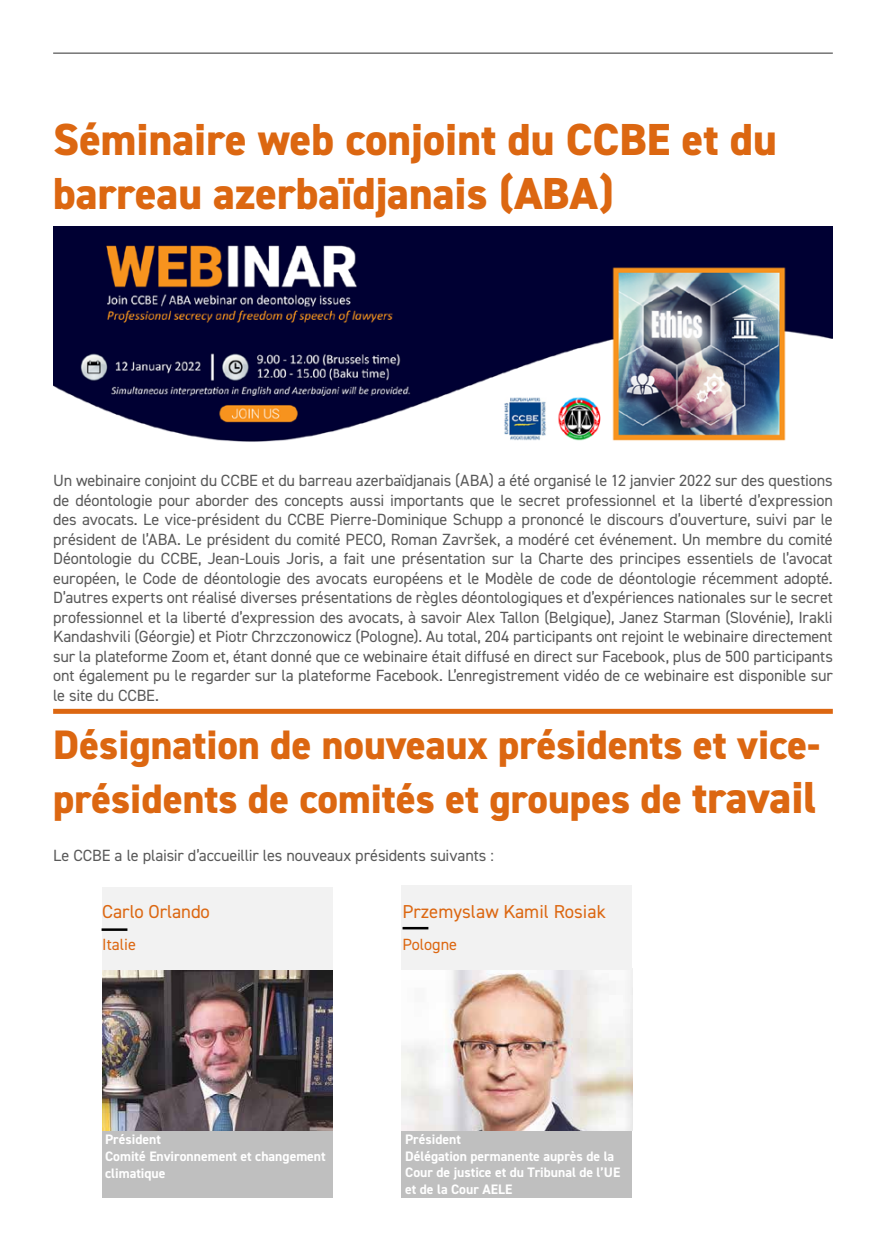
<style>
.page{position:relative;width:886px;height:1251px;background:#fff}
.page>*{position:absolute;margin:0;border:0;box-sizing:border-box;transform-origin:0 0}
.t1{font:800 45px/54px "DIN2014";color:#dc6711}
.t2{font:800 41.25px/54px "DIN2014";color:#dc6711}
.t3{font:18.75px "DIN2014";color:#dc6711}
.t4{font:16.25px/19.5px "DIN2014";letter-spacing:-.01em;color:#595959;text-align:justify}
.t5{font:16.25px "DIN2014";color:#dc6711}
.t6{font:700 13.75px/16.5px "DIN2014";color:#fff}
.s1{font-size:45px}
</style>
<div class="page">
<img style="left:53px;top:226px;width:780px;height:216px">
<div style="left:53px;top:709px;width:780px;height:5px;background:#dc6711"></div>
<hr style="left:53px;top:53px;width:780px;height:1px;background:#595959">
<div style="left:102px;top:970px;width:230px;height:227px;background:#bfbfbf"></div>
<div style="left:402px;top:971px;width:230px;height:226px;background:#bfbfbf"></div>
<img style="left:102px;top:971px;width:230px;height:159px">
<img style="left:402px;top:970px;width:230px;height:160px">
<div style="left:102px;top:887px;width:230px;height:83px;background:#f2f2f2"></div>
<div style="left:402px;top:886px;width:230px;height:84px;background:#f2f2f2"></div>
<hr style="left:102px;top:928px;width:25px;height:3px;background:#000">
<hr style="left:402px;top:927px;width:26px;height:2px;background:#000">
<h1 class="t1" style="left:53px;top:112px;width:725px">Séminaire web conjoint du CCBE et du barreau azerbaïdjanais (ABA)</h1>
<p class="t4" style="left:53px;top:471px;width:781px">Un webinaire conjoint du CCBE et du barreau azerbaïdjanais (ABA) a été organisé le 12 janvier 2022 sur des questions de déontologie pour aborder des concepts aussi importants que le secret professionnel et la liberté d’expression des avocats. Le vice-président du CCBE Pierre-Dominique Schupp a prononcé le discours d’ouverture, suivi par le président de l’ABA. Le président du comité PECO, Roman Završek, a modéré cet événement. Un membre du comité Déontologie du CCBE, Jean-Louis Joris, a fait une présentation sur la Charte des principes essentiels de l’avocat européen, le Code de déontologie des avocats européens et le Modèle de code de déontologie récemment adopté.<br>D’autres experts ont réalisé diverses présentations de règles déontologiques et d’expériences nationales sur le secret professionnel et la liberté d’expression des avocats, à savoir Alex Tallon (Belgique), Janez Starman (Slovénie), Irakli Kandashvili (Géorgie) et Piotr Chrzczonowicz (Pologne). Au total, 204 participants ont rejoint le webinaire directement sur la plateforme Zoom et, étant donné que ce webinaire était diffusé en direct sur Facebook, plus de 500 participants ont également pu le regarder sur la plateforme Facebook. L’enregistrement vidéo de ce webinaire est disponible sur le site du CCBE.</p>
<h2 class="t2" style="left:53px;top:717px;width:769px">Désignation de nouveaux présidents et vice&shy;présidents de comités et groupes de <span class="s1">travail</span></h2>
<p class="t4" style="left:53px;top:845px;width:442px">Le CCBE a le plaisir d’accueillir les nouveaux présidents suivants :</p>
<p class="t3" style="left:102px;top:900px;width:109px">Carlo Orlando</p>
<p class="t5" style="left:102px;top:935px;width:35px">Italie</p>
<p class="t3" style="left:402px;top:900px;width:205px">Przemyslaw Kamil Rosiak</p>
<p class="t5" style="left:402px;top:935px;width:56px">Pologne</p>
<p class="t6" style="left:105px;top:1131px;width:222px">Président<br>Comité Environnement et changement climatique</p>
<p class="t6" style="left:405px;top:1131px;width:217px">Président<br>Délégation permanente auprès de la<br>Cour de justice et du Tribunal de l’UE et de la Cour AELE</p>
</div>
